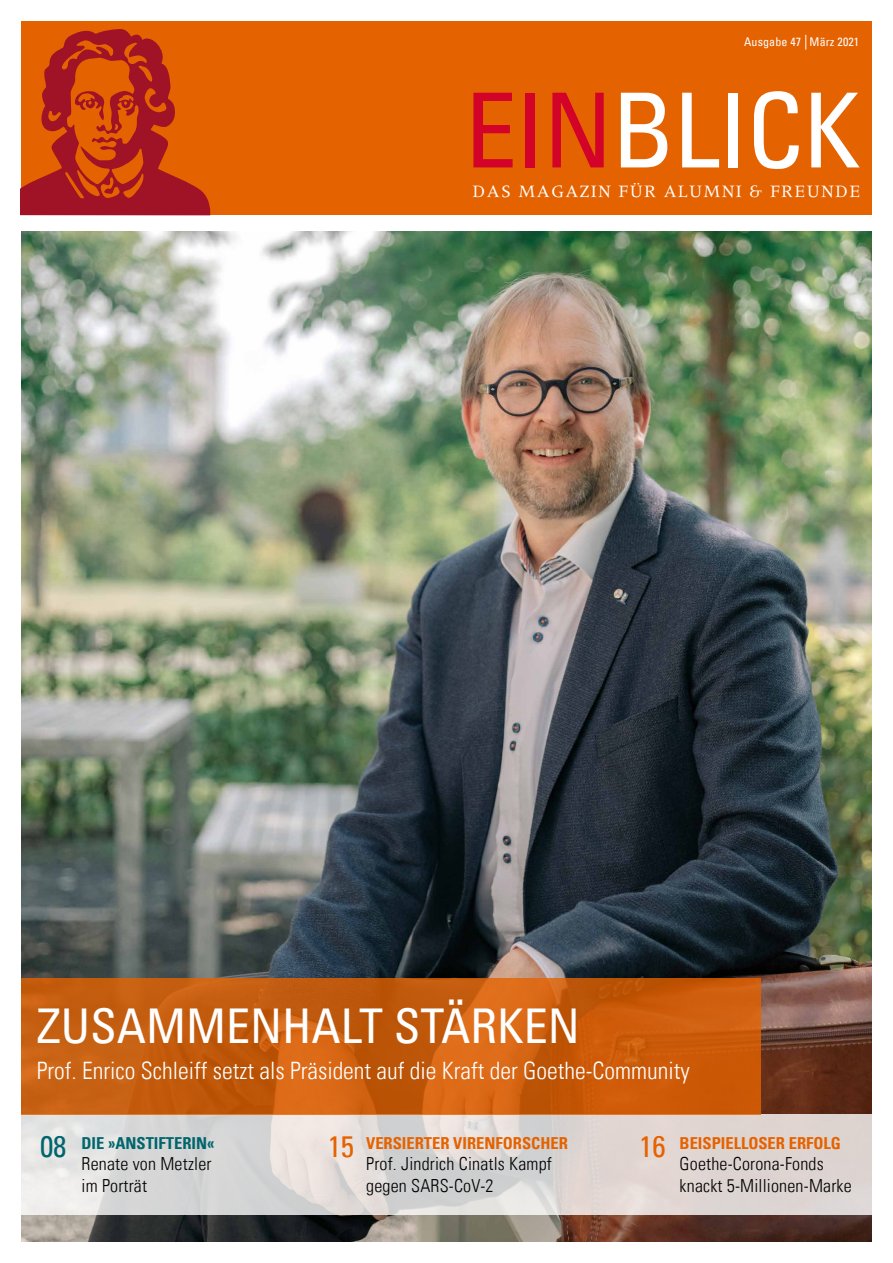
<style>
.page{position:relative;width:893px;height:1263px;background:#fff}
.page>*{position:absolute;margin:0;border:0;box-sizing:border-box;transform-origin:0 0}
.t1{font:condensed 103.5px "Univers Com 57";letter-spacing:-.01em;color:#fff}
.t2{font:condensed 48px "Univers Com 57";color:#fff}
.t3{font:condensed 30px "Univers Com 57";color:#e56200}
.t4{font:condensed 30px "Univers Com 57";color:#00656c}
.t5{font:24px "Univers Com 47 Light Cond";color:#fff}
.t6{font:18px/21.6px "Univers Com 47 Light Cond";letter-spacing:.01em;color:#000}
.t7{font:18px "Meridien";letter-spacing:.07em;color:#fff}
.t8{font:16.5px "Univers Com 67 Bold Cond";color:#e56200}
.t9{font:16.5px "Univers Com 67 Bold Cond";color:#00656c}
.t10{font:condensed 12px "Univers Com 57";letter-spacing:.01em;color:#fff}
.s1{color:#d20229}
</style>
<div class="page">
<img style="left:21px;top:232px;width:851px;height:1010px">
<div style="left:21px;top:21px;width:850px;height:194px;background:#e56200"></div>
<svg style="left:21px;top:29px;width:189px;height:186px"></svg>
<svg style="left:805px;top:35px;width:1px;height:15px"></svg>
<svg style="left:21px;top:1115px;width:851px;height:100px;background:#ddd8d6"></svg>
<svg style="left:21px;top:978px;width:740px;height:136px;background:#c95d0d"></svg>
<p class="t10" style="left:744px;top:34px;width:117px">Ausgabe 47 März 2021</p>
<h1 class="t1" style="left:465px;top:65px;width:397px"><span class="s1">EIN</span>BLICK</h1>
<p class="t7" style="left:472px;top:182px;width:390px">DAS MAGAZIN FÜR ALUMNI &amp; FREUNDE</p>
<h2 class="t2" style="left:37px;top:995px;width:544px">ZUSAMMENHALT STÄRKEN</h2>
<h3 class="t5" style="left:37px;top:1056px;width:655px">Prof. Enrico Schleiff setzt als Präsident auf die Kraft der Goethe-Community</h3>
<h3 class="t4" style="left:40px;top:1127px;width:28px">08</h3>
<p class="t8" style="left:680px;top:1133px;width:163px">BEISPIELLOSER ERFOLG</p>
<p class="t6" style="left:680px;top:1153px;width:174px">Goethe-Corona-Fonds knackt 5-Millionen-Marke</p>
<h3 class="t3" style="left:639px;top:1127px;width:28px">16</h3>
<h3 class="t3" style="left:328px;top:1127px;width:28px">15</h3>
<p class="t9" style="left:82px;top:1133px;width:134px">DIE »ANSTIFTERIN«</p>
<p class="t6" style="left:82px;top:1153px;width:131px">Renate von Metzler im Porträt</p>
<p class="t8" style="left:366px;top:1133px;width:203px">VERSIERTER VIRENFORSCHER</p>
<p class="t6" style="left:366px;top:1153px;width:187px">Prof. Jindrich Cinatls Kampf gegen SARS-CoV-2</p>
</div>
